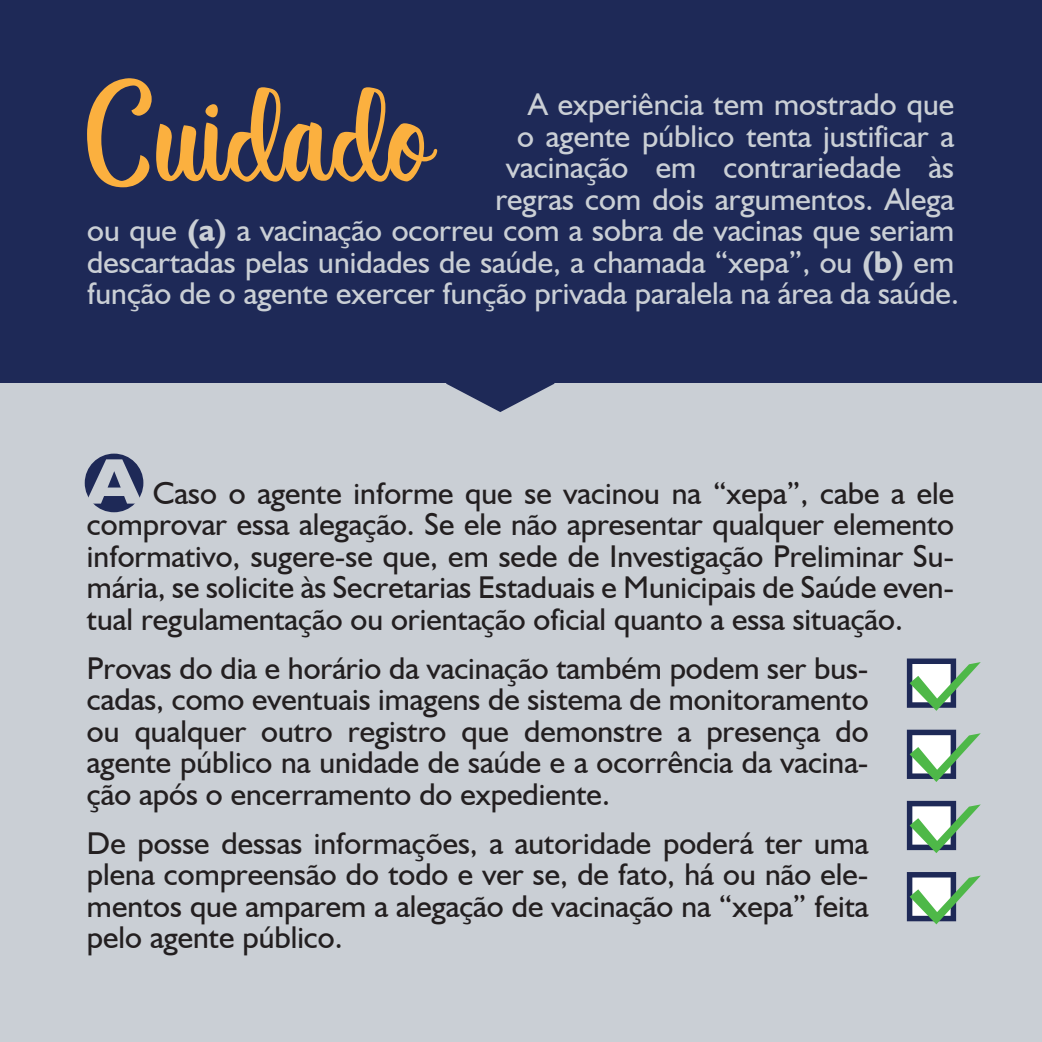
<style>
.page{position:relative;width:1042px;height:1042px;background:#1e2957}
.page>*{position:absolute;margin:0;border:0;box-sizing:border-box;transform-origin:0 0}
.t1{font:154.53px "Quanto";color:#fbb03f}
.t2{font:31.5px/31.5px "Humanist 521 BT";color:#231f20;text-align:justify}
.t3{font:31.5px/31.5px "Humanist 521 BT";color:#cacfd5;text-align:right}
.s1{font-weight:700}
.s2{font-weight:800;font-size:64.75px;color:#cacfd5}
</style>
<div class="page">
<div style="left:0;top:383px;width:1042px;height:659px;background:#cacfd5"></div>
<svg style="left:446px;top:383px;width:108px;height:29px"></svg>
<div style="left:85px;top:454px;width:58px;height:58px;background:#1e2957;border-radius:50%"></div>
<svg style="left:907px;top:658px;width:74px;height:53px"></svg>
<svg style="left:907px;top:730px;width:74px;height:52px"></svg>
<svg style="left:907px;top:801px;width:74px;height:52px"></svg>
<svg style="left:907px;top:872px;width:74px;height:52px"></svg>
<h1 class="t1" style="left:87px;top:50px;width:346px">Cuidado</h1>
<p class="t3" style="left:87px;top:88px;width:873px">A experiência tem mostrado que<br>o agente público tenta justificar a<br>vacinação em contrariedade às<br>regras com dois argumentos. Alega<br>ou que <span class="s1">(a)</span> a vacinação ocorreu com a sobra de vacinas que seriam descartadas pelas unidades de saúde, a chamada “xepa”, ou <span class="s1">(b)</span> em função de o agente exercer função privada paralela na área da saúde.</p>
<p class="t2" style="left:87px;top:476px;width:868px"><span class="s2">A</span> Caso o agente informe que se vacinou na “xepa”, cabe a ele comprovar essa alegação. Se ele não apresentar qualquer elemento informativo, sugere-se que, em sede de Investigação Preliminar Su&shy;mária, se solicite às Secretarias Estaduais e Municipais de Saúde even&shy;tual regulamentação ou orientação oficial quanto a essa situação.</p>
<p class="t2" style="left:87px;top:651px;width:783px">Provas do dia e horário da vacinação também podem ser bus&shy;cadas, como eventuais imagens de sistema de monitoramento ou qualquer outro registro que demonstre a presença do agente público na unidade de saúde e a ocorrência da vacina&shy;ção após o encerramento do expediente.</p>
<p class="t2" style="left:87px;top:826px;width:783px">De posse dessas informações, a autoridade poderá ter uma plena compreensão do todo e ver se, de fato, há ou não ele&shy;mentos que amparem a alegação de vacinação na “xepa” feita pelo agente público.</p>
</div>
